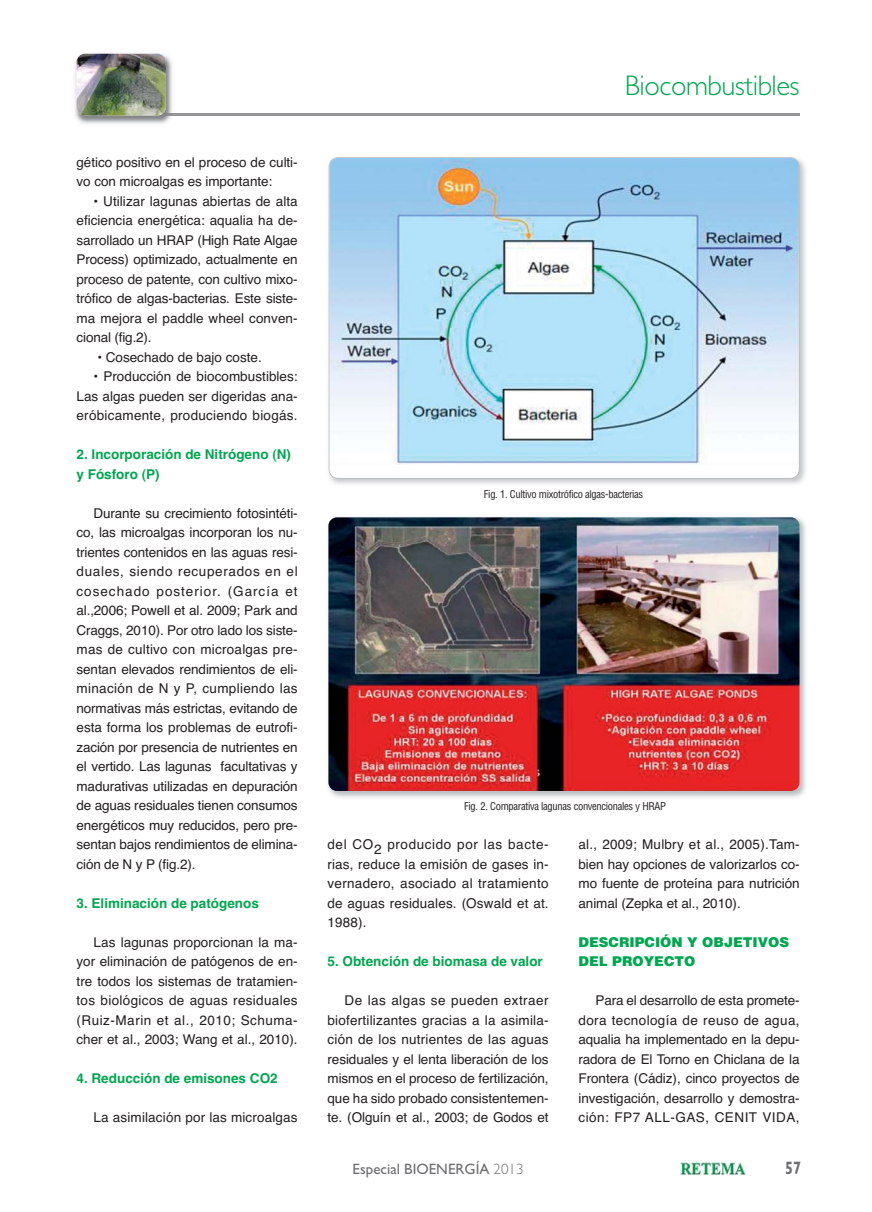
<style>
.page{position:relative;width:872px;height:1212px;background:#fff}
.page>*{position:absolute;margin:0;border:0;box-sizing:border-box;transform-origin:0 0}
.t1{font:300 28.5px "Gill Sans";letter-spacing:-.015em;color:#00a650}
.t2{font:700 18px "Gill Sans";color:#6d6e70;scale:.8 1}
.t3{font:15px "Gill Sans";color:#6d6e70}
.t4{font:13.5px/19.5px "Helvetica";letter-spacing:-.005em;color:#231f20;text-align:justify}
.t5{font:700 13.5px/19.5px "Helvetica";color:#00a650}
.t6{font:900 13.5px/19.5px "Helvetica";color:#00a650}
.t7{font:condensed 10.5px "Helvetica";letter-spacing:-.03em;color:#231f20}
.s1{font-weight:300}
</style>
<div class="page">
<img style="left:680px;top:1163px;width:65px;height:11px">
<hr style="left:177px;top:113px;width:622px;height:3px;background:#939598">
<img style="left:75px;top:53px;width:98px;height:71px">
<img style="left:92px;top:113px;width:85px;height:3px">
<img style="left:77px;top:54px;width:89px;height:61px;border-radius:9px">
<img style="left:328px;top:157px;width:478px;height:327px">
<div style="left:329px;top:158px;width:470px;height:320px;background:#fff;border-radius:9px"></div>
<img style="left:329px;top:158px;width:470px;height:306px">
<div style="left:329px;top:157px;width:470px;height:322px;border:2px solid #bbbdc0;border-radius:9px"></div>
<img style="left:328px;top:517px;width:478px;height:281px">
<img style="left:328px;top:517px;width:471px;height:274px;border-radius:9px">
<p class="t4" style="left:77px;top:153px;width:223px">gético positivo en el proceso de culti&shy;vo con microalgas es importante:</p>
<p class="t4" style="left:77px;top:192px;width:223px;text-indent:17px">• Utilizar lagunas abiertas de alta eficiencia energética: aqualia ha de&shy;sarrollado un HRAP (High Rate Algae Process) optimizado, actualmente en proceso de patente, con cultivo mixo&shy;trófico de algas-bacterias. Este siste&shy;ma mejora el paddle wheel conven&shy;cional (fig.2).</p>
<p class="t4" style="left:97px;top:348px;width:166px">• Cosechado de bajo coste.</p>
<p class="t4" style="left:77px;top:368px;width:223px;text-indent:17px">• Producción de biocombustibles:<br>Las algas pueden ser digeridas ana&shy;eróbicamente, produciendo biogás.</p>
<p class="t5" style="left:77px;top:446px;width:216px">2. Incorporación de Nitrógeno (N) y Fósforo (P)</p>
<p class="t4" style="left:77px;top:504px;width:223px;text-indent:17px">Durante su crecimiento fotosintéti&shy;co, las microalgas incorporan los nu&shy;trientes contenidos en las aguas resi&shy;duales, siendo recuperados en el cosechado posterior. (García et al.,2006; Powell et al. 2009; Park and Craggs, 2010). Por otro lado los siste&shy;mas de cultivo con microalgas pre&shy;sentan elevados rendimientos de eli&shy;minación de N y P, cumpliendo las normativas más estrictas, evitando de esta forma los problemas de eutrofi&shy;zación por presencia de nutrientes en el vertido. Las lagunas facultativas y madurativas utilizadas en depuración de aguas residuales tienen consumos energéticos muy reducidos, pero pre&shy;sentan bajos rendimientos de elimina&shy;ción de N y P (fig.2).</p>
<p class="t5" style="left:77px;top:894px;width:184px">3. Eliminación de patógenos</p>
<p class="t4" style="left:77px;top:933px;width:223px;text-indent:17px">Las lagunas proporcionan la ma&shy;yor eliminación de patógenos de en&shy;tre todos los sistemas de tratamien&shy;tos biológicos de aguas residuales (Ruiz-Marin et al., 2010; Schuma&shy;cher et al., 2003; Wang et al., 2010).</p>
<p class="t5" style="left:77px;top:1070px;width:203px">4. Reducción de emisones CO2</p>
<p class="t4" style="left:94px;top:1109px;width:206px">La asimilación por las microalgas</p>
<h1 class="t1" style="left:625px;top:75px;width:176px">Biocombustibles</h1>
<p class="t7" style="left:484px;top:490px;width:161px">Fig. 1. Cultivo mixotrófico algas-bacterias</p>
<p class="t7" style="left:464px;top:802px;width:203px">Fig. 2. Comparativa lagunas convencionales y HRAP</p>
<p class="t4" style="left:327px;top:836px;width:223px">del CO2 producido por las bacte&shy;rias, reduce la emisión de gases in&shy;vernadero, asociado al tratamiento de aguas residuales. (Oswald et at.<br>1988).</p>
<p class="t5" style="left:327px;top:953px;width:217px">5. Obtención de biomasa de valor</p>
<p class="t4" style="left:327px;top:992px;width:223px;text-indent:17px">De las algas se pueden extraer biofertilizantes gracias a la asimila&shy;ción de los nutrientes de las aguas residuales y el lenta liberación de los mismos en el proceso de fertilización, que ha sido probado consistentemen&shy;te. (Olguín et al., 2003; de Godos et</p>
<p class="t4" style="left:578px;top:836px;width:223px">al., 2009; Mulbry et al., 2005).Tam&shy;bien hay opciones de valorizarlos co&shy;mo fuente de proteína para nutrición animal (Zepka et al., 2010).</p>
<p class="t6" style="left:578px;top:933px;width:212px">DESCRIPCIÓN Y OBJETIVOS<br>DEL PROYECTO</p>
<p class="t4" style="left:578px;top:992px;width:223px;text-indent:17px">Para el desarrollo de esta promete&shy;dora tecnología de reuso de agua, aqualia ha implementado en la depu&shy;radora de El Torno en Chiclana de la Frontera (Cádiz), cinco proyectos de investigación, desarrollo y demostra&shy;ción: FP7 ALL-GAS, CENIT VIDA,</p>
<p class="t3" style="left:352px;top:1164px;width:172px">Especial BIOENERGÍA <span class="s1">2013</span></p>
<h2 class="t2" style="left:785px;top:1161px;width:21px">57</h2>
</div>
